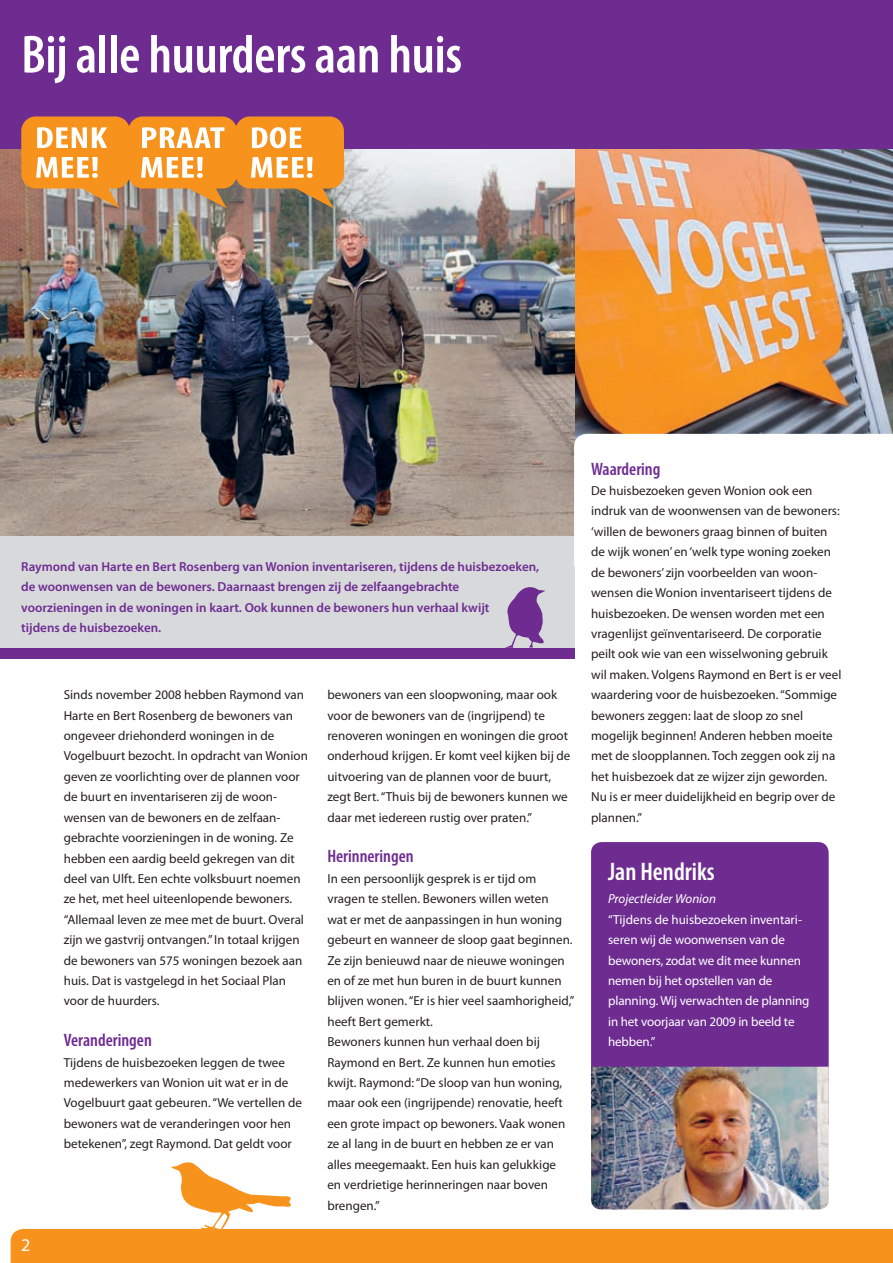
<style>
.page{position:relative;width:893px;height:1263px;background:#fff}
.page>*{position:absolute;margin:0;border:0;box-sizing:border-box;transform-origin:0 0}
.t1{font:600 condensed 54px "Myriad Pro";letter-spacing:-.005em;color:#fff}
.t2{font:600 condensed 25.5px "Myriad Pro";color:#fff}
.t3{font:600 condensed 18px "Myriad Pro";color:#6e2c91}
.t4{font:18px "Myriad Pro";color:#fff}
.t5{font:13.05px/20.4px "Myriad Pro";color:#231f20}
.t6{font:600 13.05px/20.4px "Myriad Pro";color:#6e2c91}
.t7{font:13.05px/20.4px "Myriad Pro";letter-spacing:-.01em;color:#fff}
.t8{font:italic 13.05px "Myriad Pro";color:#fff}
</style>
<div class="page">
<img style="left:574px;top:148px;width:319px;height:286px">
<img style="left:0;top:148px;width:574px;height:388px">
<div style="left:0;top:536px;width:574px;height:122px;background:#d8d9db"></div>
<div style="left:0;top:0;width:893px;height:148px;background:#6e2c91"></div>
<div style="left:0;top:648px;width:574px;height:10px;background:#6e2c91"></div>
<svg style="left:21px;top:116px;width:323px;height:92px;background:#e29f54"></svg>
<svg style="left:11px;top:1162px;width:882px;height:101px"></svg>
<svg style="left:505px;top:587px;width:41px;height:61px"></svg>
<div style="left:591px;top:842px;width:238px;height:291px;background:#6e2c91;border-radius:11px"></div>
<img style="left:591px;top:1067px;width:238px;height:142px">
<h1 class="t1" style="left:21px;top:25px;width:442px">Bij alle huurders aan huis</h1>
<p class="t6" style="left:21px;top:556px;width:519px">Raymond van Harte en Bert Rosenberg van Wonion inventariseren, tijdens de huisbezoeken, de woonwensen van de bewoners. Daarnaast brengen zij de zelfaangebrachte voorzieningen in de woningen in kaart. Ook kunnen de bewoners hun verhaal kwijt<br>tijdens de huisbezoeken.</p>
<h3 class="t4" style="left:21px;top:1234px;width:11px">2</h3>
<p class="t5" style="left:64px;top:684px;width:246px">Sinds november 2008 hebben Raymond van Harte en Bert Rosenberg de bewoners van ongeveer driehonderd woningen in de Vogelbuurt bezocht. In opdracht van Wonion geven ze voorlichting over de plannen voor de buurt en inventariseren zij de woon&shy;wensen van de bewoners en de zelfaan&shy;gebrachte voorzieningen in de woning. Ze hebben een aardig beeld gekregen van dit deel van Ulft. Een echte volksbuurt noemen ze het, met heel uiteenlopende bewoners. “Allemaal leven ze mee met de buurt. Overal zijn we gastvrij ontvangen.” In totaal krijgen de bewoners van 575 woningen bezoek aan huis. Dat is vastgelegd in het Sociaal Plan voor de huurders.</p>
<h3 class="t3" style="left:64px;top:1030px;width:90px">Veranderingen</h3>
<p class="t5" style="left:64px;top:1052px;width:240px">Tijdens de huisbezoeken leggen de twee medewerkers van Wonion uit wat er in de Vogelbuurt gaat gebeuren. “We vertellen de bewoners wat de veranderingen voor hen betekenen”, zegt Raymond. Dat geldt voor</p>
<p class="t5" style="left:327px;top:684px;width:245px">bewoners van een sloopwoning, maar ook voor de bewoners van de (ingrijpend) te renoveren woningen en woningen die groot onderhoud krijgen. Er komt veel kijken bij de uitvoering van de plannen voor de buurt, zegt Bert. “Thuis bij de bewoners kunnen we daar met iedereen rustig over praten.”</p>
<h3 class="t3" style="left:327px;top:847px;width:88px">Herinneringen</h3>
<p class="t5" style="left:327px;top:868px;width:249px">In een persoonlijk gesprek is er tijd om vragen te stellen. Bewoners willen weten<br>wat er met de aanpassingen in hun woning gebeurt en wanneer de sloop gaat beginnen.<br>Ze zijn benieuwd naar de nieuwe woningen en of ze met hun buren in de buurt kunnen blijven wonen. “Er is hier veel saamhorigheid,” heeft Bert gemerkt.<br>Bewoners kunnen hun verhaal doen bij Raymond en Bert. Ze kunnen hun emoties kwijt. Raymond: “De sloop van hun woning, maar ook een (ingrijpende) renovatie, heeft een grote impact op bewoners. Vaak wonen ze al lang in de buurt en hebben ze er van alles meegemaakt. Een huis kan gelukkige<br>en verdrietige herinneringen naar boven brengen.”</p>
<h3 class="t3" style="left:591px;top:459px;width:71px">Waardering</h3>
<p class="t5" style="left:591px;top:480px;width:252px">De huisbezoeken geven Wonion ook een indruk van de woonwensen van de bewoners: ‘willen de bewoners graag binnen of buiten de wijk wonen’ en ‘welk type woning zoeken de bewoners’ zijn voorbeelden van woon&shy;wensen die Wonion inventariseert tijdens de huisbezoeken. De wensen worden met een vragenlijst geïnventariseerd. De corporatie peilt ook wie van een wisselwoning gebruik wil maken. Volgens Raymond en Bert is er veel waardering voor de huisbezoeken. “Sommige bewoners zeggen: laat de sloop zo snel mogelijk beginnen! Anderen hebben moeite met de sloopplannen. Toch zeggen ook zij na het huisbezoek dat ze wijzer zijn geworden.<br>Nu is er meer duidelijkheid en begrip over de plannen.”</p>
<h2 class="t2" style="left:608px;top:857px;width:108px">Jan Hendriks</h2>
<p class="t8" style="left:608px;top:891px;width:110px">Projectleider Wonion</p>
<p class="t7" style="left:608px;top:909px;width:203px">“Tijdens de huisbezoeken inventari&shy;seren wij de woonwensen van de bewoners, zodat we dit mee kunnen nemen bij het opstellen van de planning. Wij verwachten de planning in het voorjaar van 2009 in beeld te hebben.”</p>
</div>
